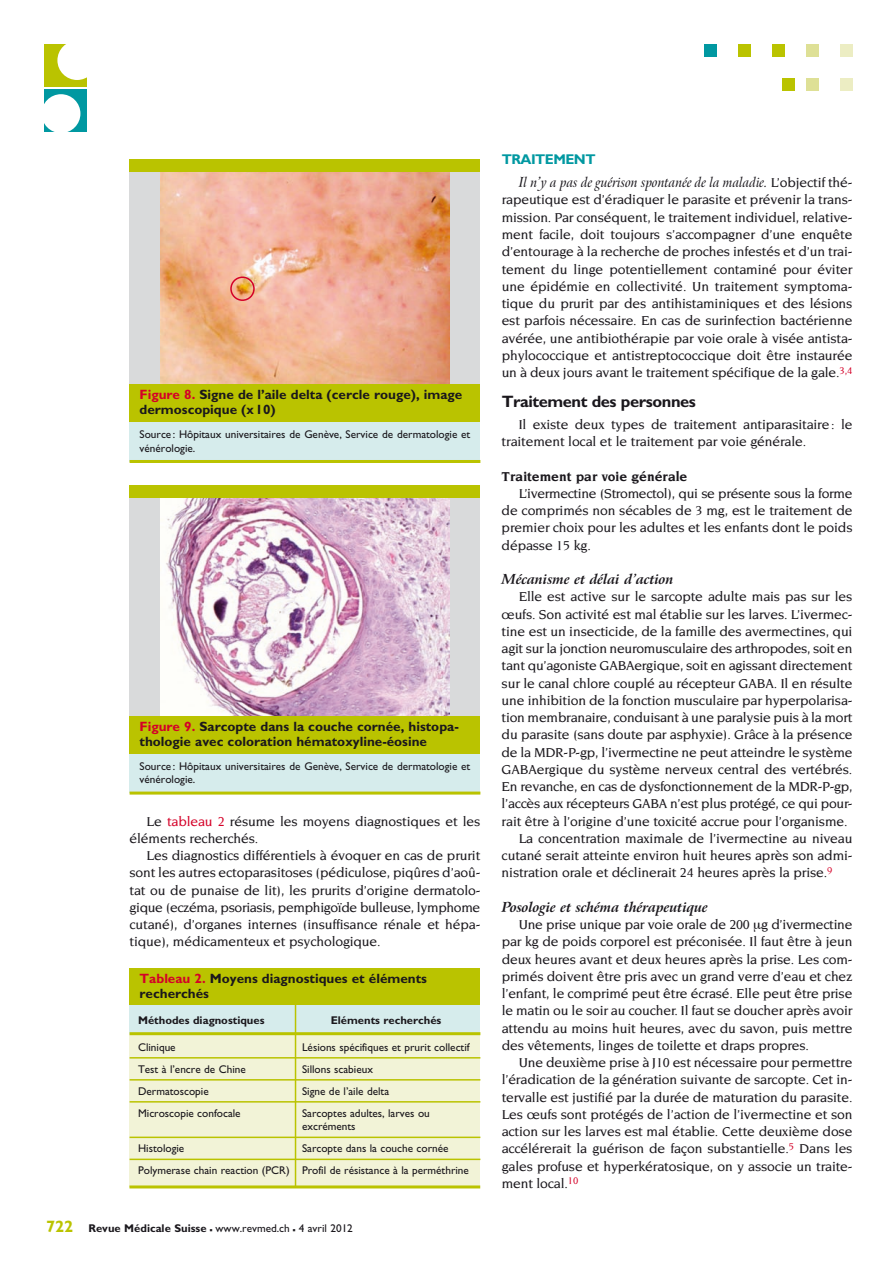
<style>
.page{position:relative;width:893px;height:1263px;background:#fff}
.page>*{position:absolute;margin:0;border:0;box-sizing:border-box;transform-origin:0 0}
.t1{font:700 16.5px "Gill Sans";letter-spacing:-.025em;color:#1a171c}
.t2{font:700 14.1px "Gill Sans";letter-spacing:-.035em;color:#0098a1}
.t3{font:500 13.95px/17.2px "Novarese";letter-spacing:-.01em;color:#1a171c;text-align:justify}
.t4{font:italic 13.95px "Arrus BT";letter-spacing:-.01em;color:#1a171c;scale:.95 1}
.t5{font:italic 700 13.95px "Arrus BT";letter-spacing:-.01em;color:#1a171c}
.t6{font:700 13.95px "Novarese";color:#1a171c}
.t7{font:700 13.5px/15px "Gill Sans";color:#1a171c}
.t8{font:11.25px/13.5px "Gill Sans";color:#1a171c}
.t9{font:700 11.25px "Gill Sans";color:#1a171c}
.s1{color:#d40028}
.s2{font-weight:700;font-size:16.5px;color:#bac300}
.s3{font-weight:700}
.s4{font-weight:700;font-size:16.5px}
.s5{font-family:"Novarese";font-weight:500;font-style:normal}
</style>
<div class="page">
<div style="left:840px;top:45px;width:12px;height:12px;background:#ecedc3"></div>
<div style="left:806px;top:45px;width:12px;height:12px;background:#dee096"></div>
<div style="left:772px;top:45px;width:12px;height:12px;background:#bac300"></div>
<div style="left:738px;top:45px;width:12px;height:12px;background:#bac300"></div>
<div style="left:704px;top:45px;width:12px;height:12px;background:#0098a1"></div>
<div style="left:840px;top:79px;width:12px;height:12px;background:#ecedc3"></div>
<div style="left:806px;top:79px;width:12px;height:12px;background:#dee096"></div>
<div style="left:782px;top:79px;width:13px;height:12px;background:#bac300"></div>
<div style="left:45px;top:45px;width:42px;height:42px;background:#bac300"></div>
<div style="left:57px;top:41px;width:40px;height:39px;background:#fff;border-radius:50%"></div>
<div style="left:45px;top:89px;width:42px;height:43px;background:#0098a1"></div>
<div style="left:42px;top:94px;width:38px;height:39px;background:#fff;border-radius:50%"></div>
<div style="left:130px;top:163px;width:350px;height:229px;background:#d9dadb"></div>
<img style="left:160px;top:172px;width:290px;height:212px">
<div style="left:130px;top:418px;width:350px;height:43px;background:#d6ecec"></div>
<div style="left:130px;top:384px;width:350px;height:38px;background:#bac300"></div>
<div style="left:130px;top:159px;width:350px;height:13px;background:#bac300"></div>
<hr style="left:130px;top:460px;width:350px;height:3px;background:#bac300">
<div style="left:230px;top:276px;width:25px;height:25px;border:2px solid #d40028;border-radius:50%"></div>
<div style="left:130px;top:495px;width:350px;height:239px;background:#d9dadb"></div>
<img style="left:160px;top:497px;width:290px;height:219px">
<div style="left:130px;top:749px;width:350px;height:44px;background:#d6ecec"></div>
<div style="left:130px;top:716px;width:350px;height:37px;background:#bac300"></div>
<div style="left:130px;top:485px;width:350px;height:12px;background:#bac300"></div>
<hr style="left:130px;top:791px;width:350px;height:3px;background:#bac300">
<div style="left:130px;top:1034px;width:350px;height:153px;background:#f2f3d7"></div>
<div style="left:130px;top:1003px;width:350px;height:31px;background:#d6ecec"></div>
<hr style="left:130px;top:1032px;width:350px;height:3px;background:#bac300">
<hr style="left:130px;top:1057px;width:350px;height:1px;background:#bac300">
<hr style="left:130px;top:1079px;width:350px;height:1px;background:#bac300">
<hr style="left:130px;top:1101px;width:350px;height:1px;background:#bac300">
<hr style="left:130px;top:1136px;width:350px;height:2px;background:#bac300">
<hr style="left:130px;top:1158px;width:350px;height:2px;background:#bac300">
<hr style="left:295px;top:1000px;width:1px;height:187px;background:#bac300">
<hr style="left:129px;top:1185px;width:351px;height:3px;background:#bac300">
<div style="left:130px;top:968px;width:350px;height:36px;background:#bac300"></div>
<p class="t7" style="left:140px;top:387px;width:324px"><span class="s1">Figure 8.</span> Signe de l’aile delta (cercle rouge), image dermoscopique (x 10)</p>
<p class="t8" style="left:140px;top:428px;width:332px">Source : Hôpitaux universitaires de Genève, Service de dermatologie et vénérologie.</p>
<p class="t7" style="left:140px;top:718px;width:321px"><span class="s1">Figure 9.</span> Sarcopte dans la couche cornée, histopa&shy;thologie avec coloration hématoxyline-éosine</p>
<p class="t8" style="left:140px;top:759px;width:332px">Source : Hôpitaux universitaires de Genève, Service de dermatologie et vénérologie.</p>
<p class="t3" style="left:130px;top:812px;width:352px;text-indent:17px">Le <span class="s1">tableau 2</span> résume les moyens diagnostiques et les éléments recherchés.</p>
<p class="t3" style="left:130px;top:847px;width:352px;text-indent:17px">Les diagnostics différentiels à évoquer en cas de prurit sont les autres ectoparasitoses (pédiculose, piqûres d’aoû&shy;tat ou de punaise de lit), les prurits d’origine dermatolo&shy;gique (eczéma, psoriasis, pemphigoïde bulleuse, lymphome cutané), d’organes internes (insuffisance rénale et hépa&shy;tique), médicamenteux et psychologique.</p>
<p class="t7" style="left:140px;top:971px;width:289px"><span class="s1">Tableau 2.</span> Moyens diagnostiques et éléments recherchés</p>
<p class="t9" style="left:138px;top:1013px;width:128px">Méthodes diagnostiques</p>
<p class="t9" style="left:331px;top:1013px;width:112px">Eléments recherchés</p>
<p class="t8" style="left:138px;top:1040px;width:39px">Clinique</p>
<p class="t8" style="left:302px;top:1040px;width:169px">Lésions spécifiques et prurit collectif</p>
<p class="t8" style="left:138px;top:1062px;width:109px">Test à l’encre de Chine</p>
<p class="t8" style="left:302px;top:1062px;width:72px">Sillons scabieux</p>
<p class="t8" style="left:138px;top:1084px;width:72px">Dermatoscopie</p>
<p class="t8" style="left:302px;top:1084px;width:89px">Signe de l’aile delta</p>
<p class="t8" style="left:138px;top:1106px;width:104px">Microscopie confocale</p>
<p class="t8" style="left:302px;top:1106px;width:129px">Sarcoptes adultes, larves ou excréments</p>
<p class="t8" style="left:138px;top:1142px;width:48px">Histologie</p>
<p class="t8" style="left:138px;top:1137px;width:332px;line-height:22px;text-indent:164px">Sarcopte dans la couche cornée<br>Polymerase chain reaction (PCR) Profil de résistance à la perméthrine</p>
<p class="t8" style="left:46px;top:1221px;width:308px"><span class="s2">722</span> <span class="s3">Revue Médicale Suisse</span> <span class="s4">–</span> www.revmed.ch <span class="s4">–</span> 4 avril 2012</p>
<p class="t2" style="left:502px;top:151px;width:95px">TRAITEMENT</p>
<p class="t4" style="left:519px;top:174px;width:353px">Il n’y a pas de guérison spontanée de la maladie. <span class="s5">L’objectif thé-</span></p>
<p class="t3" style="left:502px;top:191px;width:352px">rapeutique est d’éradiquer le parasite et prévenir la trans&shy;mission. Par conséquent, le traitement individuel, relative&shy;ment facile, doit toujours s’accompagner d’une enquête d’entourage à la recherche de proches infestés et d’un trai&shy;tement du linge potentiellement contaminé pour éviter une épidémie en collectivité. Un traitement symptoma&shy;tique du prurit par des antihistaminiques et des lésions est parfois nécessaire. En cas de surinfection bactérienne avérée, une antibiothérapie par voie orale à visée antista&shy;phylococcique et antistreptococcique doit être instaurée un à deux jours avant le traitement spécifique de la gale.<sup>3,4</sup></p>
<p class="t1" style="left:502px;top:392px;width:196px">Traitement des personnes</p>
<p class="t3" style="left:502px;top:415px;width:352px;text-indent:17px">Il existe deux types de traitement antiparasitaire: le traitement local et le traitement par voie générale.</p>
<p class="t6" style="left:502px;top:468px;width:187px">Traitement par voie générale</p>
<p class="t3" style="left:502px;top:484px;width:352px;text-indent:17px">L’ivermectine (Stromectol), qui se présente sous la forme de comprimés non sécables de 3 mg, est le traitement de premier choix pour les adultes et les enfants dont le poids dépasse 15 kg.</p>
<p class="t5" style="left:502px;top:570px;width:174px">Mécanisme et délai d’action</p>
<p class="t3" style="left:519px;top:588px;width:335px">Elle est active sur le sarcopte adulte mais pas sur les</p>
<p class="t3" style="left:502px;top:605px;width:352px">œufs. Son activité est mal établie sur les larves. L’ivermec-</p>
<p class="t3" style="left:502px;top:622px;width:352px">tine est un insecticide, de la famille des avermectines, qui</p>
<p class="t3" style="left:502px;top:640px;width:352px">agit sur la jonction neuromusculaire des arthropodes, soit en</p>
<p class="t3" style="left:502px;top:657px;width:352px">tant qu’agoniste GABAergique, soit en agissant directement</p>
<p class="t3" style="left:502px;top:674px;width:352px">sur le canal chlore couplé au récepteur GABA. Il en résulte</p>
<p class="t3" style="left:502px;top:692px;width:352px">une inhibition de la fonction musculaire par hyperpolarisa-</p>
<p class="t3" style="left:502px;top:709px;width:352px">tion membranaire, conduisant à une paralysie puis à la mort</p>
<p class="t3" style="left:502px;top:726px;width:352px">du parasite (sans doute par asphyxie). Grâce à la présence</p>
<p class="t3" style="left:502px;top:743px;width:352px">de la MDR-P-gp, l’ivermectine ne peut atteindre le système</p>
<p class="t3" style="left:502px;top:761px;width:352px">GABAergique du système nerveux central des vertébrés.</p>
<p class="t3" style="left:502px;top:778px;width:352px">En revanche, en cas de dysfonctionnement de la MDR-P-gp,</p>
<p class="t3" style="left:502px;top:795px;width:352px">l’accès aux récepteurs GABA n’est plus protégé, ce qui pour-</p>
<p class="t3" style="left:502px;top:812px;width:347px">rait être à l’origine d’une toxicité accrue pour l’organisme.</p>
<p class="t3" style="left:519px;top:830px;width:335px">La concentration maximale de l’ivermectine au niveau</p>
<p class="t3" style="left:502px;top:847px;width:352px">cutané serait atteinte environ huit heures après son admi-</p>
<p class="t3" style="left:502px;top:864px;width:332px">nistration orale et déclinerait 24 heures après la prise.<sup>9</sup></p>
<p class="t5" style="left:502px;top:898px;width:208px">Posologie et schéma thérapeutique</p>
<p class="t3" style="left:502px;top:916px;width:352px;text-indent:17px">Une prise unique par voie orale de 200 g d’ivermectine par kg de poids corporel est préconisée. Il faut être à jeun deux heures avant et deux heures après la prise. Les com&shy;primés doivent être pris avec un grand verre d’eau et chez l’enfant, le comprimé peut être écrasé. Elle peut être prise le matin ou le soir au coucher. Il faut se doucher après avoir attendu au moins huit heures, avec du savon, puis mettre des vêtements, linges de toilette et draps propres.</p>
<p class="t3" style="left:502px;top:1054px;width:352px;text-indent:17px">Une deuxième prise à J10 est nécessaire pour permettre l’éradication de la génération suivante de sarcopte. Cet in&shy;tervalle est justifié par la durée de maturation du parasite.<br>Les œufs sont protégés de l’action de l’ivermectine et son action sur les larves est mal établie. Cette deuxième dose accélérerait la guérison de façon substantielle.<sup>5</sup> Dans les gales profuse et hyperkératosique, on y associe un traite&shy;ment local.<sup>10</sup></p>
</div>
